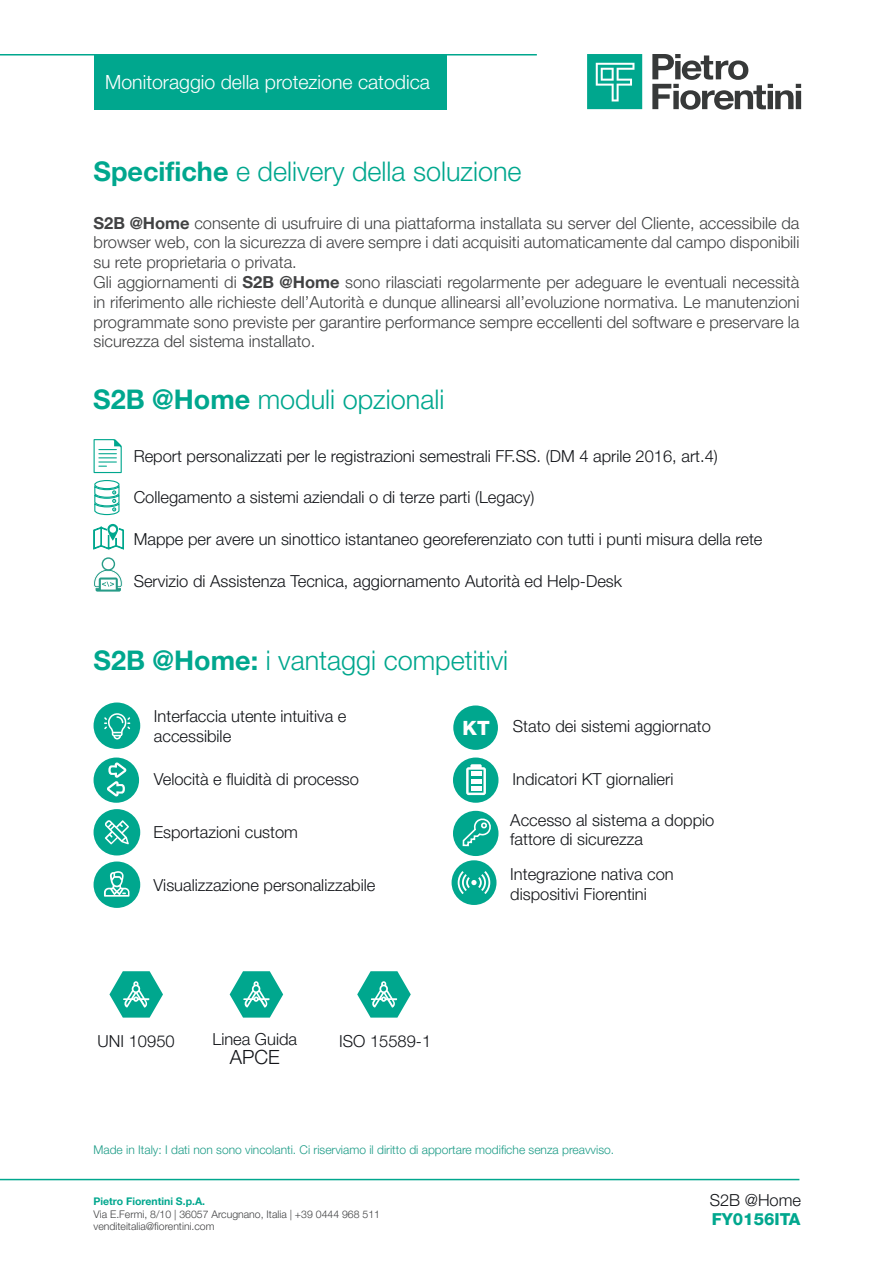
<style>
.page{position:relative;width:893px;height:1263px;background:#fff}
.page>*{position:absolute;margin:0;border:0;box-sizing:border-box;transform-origin:0 0}
.t1{font:300 27px "Helvetica Neue LT Pro";color:#00a78e}
.t2{font:800 19.65px "Helvetica Neue LT Pro";color:#fff}
.t3{font:300 19.5px "Helvetica Neue LT Pro";color:#fff}
.t4{font:300 19.5px "Helvetica Neue LT Pro";color:#121418}
.t5{font:300 16.5px/19.8px "Helvetica Neue LT Pro";color:#121418}
.t6{font:300 16.5px/19.8px "Helvetica Neue LT Pro";color:#414243}
.t7{font:800 16.5px "Helvetica Neue LT Pro";color:#00a78e}
.t8{font:300 12px "Helvetica Neue LT Pro";color:#1d9c87}
.t9{font:300 10.5px/12.6px "Helvetica Neue LT Pro";color:#414243}
.t10{font:700 10.5px "Helvetica Neue LT Pro";color:#00a78e}
.s1{font-weight:700}
</style>
<div class="page">
<svg style="left:652px;top:54px;width:149px;height:56px"></svg>
<svg style="left:587px;top:54px;width:55px;height:55px;background:#25b39e"></svg>
<hr style="left:0;top:54px;width:537px;height:2px;background:#00a78e">
<hr style="left:0;top:1179px;width:799px;height:1px;background:#00a78e">
<div style="left:94px;top:55px;width:352px;height:55px;background:#00a78e"></div>
<div style="left:453px;top:757px;width:45px;height:46px;background:#00a78e;border-radius:50%"></div>
<svg style="left:466px;top:764px;width:20px;height:31px"></svg>
<div style="left:471px;top:786px;width:10px;height:5px;background:#fff"></div>
<hr style="left:471px;top:779px;width:10px;height:4px;background:#fff">
<div style="left:471px;top:771px;width:10px;height:5px;background:#fff"></div>
<div style="left:453px;top:811px;width:45px;height:45px;background:#00a78e;border-radius:50%"></div>
<svg style="left:462px;top:816px;width:31px;height:31px"></svg>
<div style="left:452px;top:860px;width:44px;height:45px;background:#00a78e;border-radius:50%"></div>
<svg style="left:457px;top:871px;width:34px;height:23px"></svg>
<svg style="left:109px;top:971px;width:54px;height:46px"></svg>
<svg style="left:230px;top:971px;width:53px;height:46px"></svg>
<svg style="left:357px;top:971px;width:54px;height:46px"></svg>
<div style="left:94px;top:757px;width:45px;height:46px;background:#00a78e;border-radius:50%"></div>
<svg style="left:107px;top:762px;width:19px;height:35px"></svg>
<svg style="left:94px;top:439px;width:28px;height:34px"></svg>
<svg style="left:94px;top:480px;width:26px;height:36px"></svg>
<svg style="left:93px;top:524px;width:31px;height:26px"></svg>
<div style="left:453px;top:705px;width:45px;height:45px;background:#00a78e;border-radius:50%"></div>
<svg style="left:94px;top:569px;width:28px;height:22px"></svg>
<div style="left:102px;top:557px;width:13px;height:14px;border:1px solid #269c88;border-radius:50%"></div>
<div style="left:94px;top:702px;width:46px;height:47px;background:#00a78e;border-radius:50%"></div>
<svg style="left:104px;top:713px;width:26px;height:26px"></svg>
<div style="left:94px;top:809px;width:46px;height:46px;background:#00a78e;border-radius:50%"></div>
<svg style="left:105px;top:820px;width:24px;height:24px"></svg>
<div style="left:94px;top:861px;width:46px;height:47px;background:#00a78e;border-radius:50%"></div>
<svg style="left:104px;top:871px;width:26px;height:26px"></svg>
<p class="t3" style="left:105px;top:70px;width:326px">Monitoraggio della protezione catodica</p>
<h1 class="t1" style="left:94px;top:155px;width:430px"><span class="s1">Specifiche</span> e delivery della soluzione</h1>
<p class="t6" style="left:94px;top:213px;width:707px"><span class="s1">S2B @Home</span> consente di usufruire di una piattaforma installata su server del Cliente, accessibile da browser web, con la sicurezza di avere sempre i dati acquisiti automaticamente dal campo disponibili su rete proprietaria o privata.<br>Gli aggiornamenti di <span class="s1">S2B @Home</span> sono rilasciati regolarmente per adeguare le eventuali necessità in riferimento alle richieste dell’Autorità e dunque allinearsi all’evoluzione normativa. Le manutenzioni programmate sono previste per garantire performance sempre eccellenti del software e preservare la sicurezza del sistema installato.</p>
<h1 class="t1" style="left:93px;top:383px;width:353px"><span class="s1">S2B @Home</span> moduli opzionali</h1>
<p class="t5" style="left:134px;top:446px;width:586px">Report personalizzati per le registrazioni semestrali FF.SS. (DM 4 aprile 2016, art.4)</p>
<p class="t5" style="left:134px;top:487px;width:402px">Collegamento a sistemi aziendali o di terze parti (Legacy)</p>
<p class="t5" style="left:134px;top:529px;width:630px">Mappe per avere un sinottico istantaneo georeferenziato con tutti i punti misura della rete</p>
<p class="t5" style="left:134px;top:571px;width:490px">Servizio di Assistenza Tecnica, aggiornamento Autorità ed Help-Desk</p>
<h1 class="t1" style="left:94px;top:644px;width:416px"><span class="s1">S2B @Home:</span> i vantaggi competitivi</h1>
<p class="t5" style="left:154px;top:706px;width:194px">Interfaccia utente intuitiva e accessibile</p>
<p class="t5" style="left:154px;top:769px;width:207px">Velocità e fluidità di processo</p>
<p class="t5" style="left:153px;top:822px;width:146px">Esportazioni custom</p>
<p class="t2" style="left:462px;top:716px;width:29px">KT</p>
<p class="t5" style="left:513px;top:716px;width:200px">Stato dei sistemi aggiornato</p>
<p class="t5" style="left:513px;top:769px;width:162px">Indicatori KT giornalieri</p>
<p class="t5" style="left:510px;top:809px;width:206px">Accesso al sistema a doppio fattore di sicurezza</p>
<p class="t5" style="left:153px;top:874px;width:223px">Visualizzazione personalizzabile</p>
<p class="t5" style="left:510px;top:864px;width:165px">Integrazione nativa con dispositivi Fiorentini</p>
<p class="t5" style="left:98px;top:1030px;width:79px">UNI 10950</p>
<p class="t5" style="left:212px;top:1028px;width:86px">Linea Guida</p>
<p class="t4" style="left:230px;top:1045px;width:51px">APCE</p>
<p class="t5" style="left:339px;top:1030px;width:94px">ISO 15589-1</p>
<p class="t8" style="left:94px;top:1142px;width:522px">Made in Italy: I dati non sono vincolanti. Ci riserviamo il diritto di apportare modifiche senza preavviso.</p>
<p class="t10" style="left:94px;top:1195px;width:113px">Pietro Fiorentini S.p.A.</p>
<p class="t9" style="left:94px;top:1207px;width:288px">Via E.Fermi, 8/10 | 36057 Arcugnano, Italia | +39 0444 968 511 venditeitalia@fiorentini.com</p>
<p class="t5" style="left:710px;top:1190px;width:93px">S2B @Home</p>
<p class="t7" style="left:712px;top:1209px;width:90px">FY0156ITA</p>
</div>
